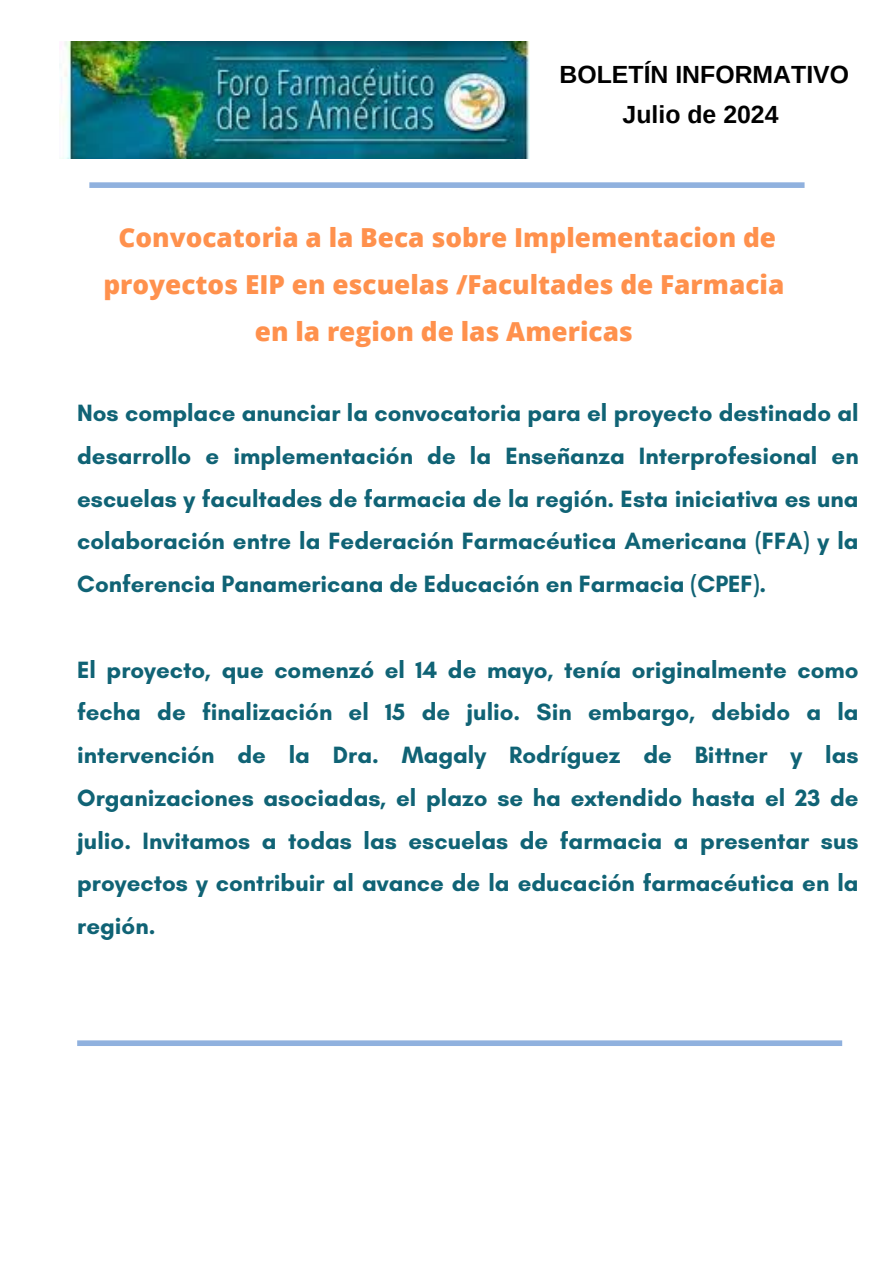
<style>
.page{position:relative;width:894px;height:1264px;background:#fff}
.page>*{position:absolute;margin:0;border:0;box-sizing:border-box;transform-origin:0 0}
.t1{font:800 26.1px/47px "Open Sans";color:#ff914d;text-align:center}
.t2{font:700 24.75px "Arimo";color:#000}
.t3{font:700 24px/42.8px "Glacial Indifference";color:#106375;text-align:justify}
</style>
<div class="page">
<img style="left:59px;top:42px;width:470px;height:117px">
<div style="left:89px;top:182px;width:715px;height:6px;background:#90b1de"></div>
<div style="left:77px;top:1040px;width:765px;height:6px;background:#90b1de"></div>
<p class="t2" style="left:559px;top:61px;width:291px">BOLETÍN INFORMATIVO</p>
<p class="t2" style="left:622px;top:101px;width:157px">Julio de 2024</p>
<p class="t1" style="left:103px;top:214px;width:682px">Convocatoria a la Beca sobre Implementacion de proyectos EIP en escuelas /Facultades de Farmacia en la region de las Americas</p>
<h1 class="t3" style="left:77px;top:391px;width:782px">Nos complace anunciar la convocatoria para el proyecto destinado al desarrollo e implementación de la Enseñanza Interprofesional en escuelas y facultades de farmacia de la región. Esta iniciativa es una colaboración entre la Federación Farmacéutica Americana (FFA) y la Conferencia Panamericana de Educación en Farmacia (CPEF).</h1>
<p class="t3" style="left:77px;top:647px;width:782px">El proyecto, que comenzó el 14 de mayo, tenía originalmente como fecha de finalización el 15 de julio. Sin embargo, debido a la intervención de la Dra. Magaly Rodríguez de Bittner y las Organizaciones asociadas, el plazo se ha extendido hasta el 23 de julio. Invitamos a todas las escuelas de farmacia a presentar sus proyectos y contribuir al avance de la educación farmacéutica en la región.</p>
</div>
